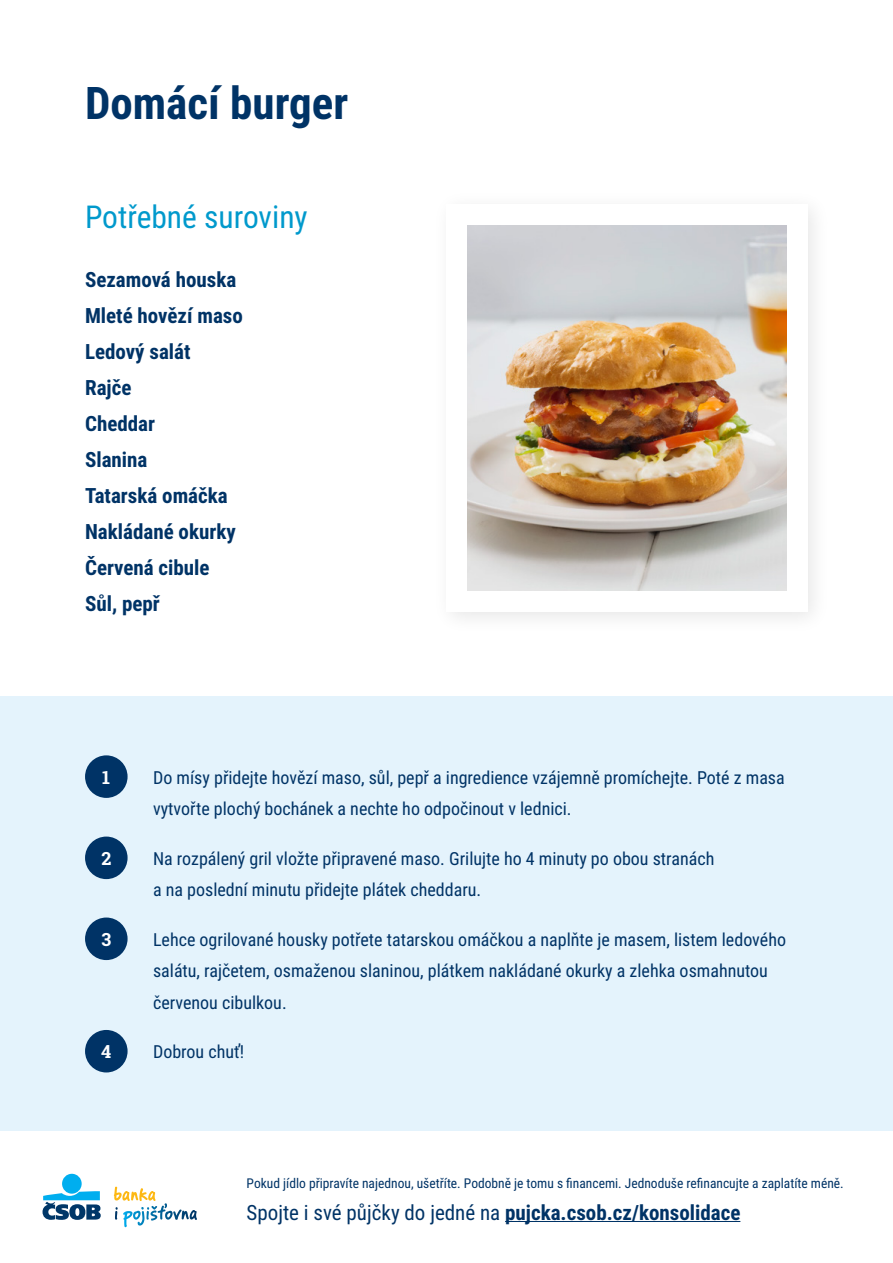
<style>
.page{position:relative;width:893px;height:1263px;background:#fff}
.page>*{position:absolute;margin:0;border:0;box-sizing:border-box;transform-origin:0 0}
.t1{font:700 45px "Roboto Condensed";color:#036}
.t2{font:31.5px "Roboto Condensed";color:#09c}
.t3{font:700 21px/36px "Roboto Condensed";color:#036}
.t4{font:18px/31.5px "Roboto Condensed";color:#036}
.t5{font:700 18px "Roboto Slab";color:#fff}
.t6{font:13.5px "Roboto Condensed";color:#036}
.s1{font-weight:400}
</style>
<div class="page">
<div style="left:0;top:697px;width:893px;height:434px;background:#e4f3fc"></div>
<hr style="left:505px;top:1221px;width:235px;height:1px;background:#036">
<div style="left:85px;top:755px;width:43px;height:43px;background:#036;border-radius:50%"></div>
<div style="left:85px;top:836px;width:43px;height:43px;background:#036;border-radius:50%"></div>
<div style="left:85px;top:917px;width:43px;height:43px;background:#036;border-radius:50%"></div>
<div style="left:85px;top:1030px;width:43px;height:42px;background:#036;border-radius:50%"></div>
<svg style="left:114px;top:1187px;width:53px;height:33px"></svg>
<svg style="left:43px;top:1191px;width:58px;height:29px"></svg>
<div style="left:62px;top:1174px;width:20px;height:20px;background:#00aeef;border-radius:50%"></div>
<img style="left:468px;top:225px;width:319px;height:365px">
<h1 class="t1" style="left:85px;top:71px;width:265px">Domácí burger</h1>
<h2 class="t2" style="left:85px;top:194px;width:224px">Potřebné suroviny</h2>
<p class="t3" style="left:85px;top:261px;width:159px">Sezamová houska<br>Mleté hovězí maso<br>Ledový salát<br>Rajče<br>Cheddar<br>Slanina<br>Tatarská omáčka<br>Nakládané okurky<br>Červená cibule<br>Sůl, pepř</p>
<p class="t5" style="left:102px;top:765px;width:9px">1</p>
<p class="t5" style="left:101px;top:846px;width:11px">2</p>
<p class="t5" style="left:101px;top:927px;width:11px">3</p>
<p class="t5" style="left:101px;top:1039px;width:12px">4</p>
<p class="t4" style="left:153px;top:761px;width:633px">Do mísy přidejte hovězí maso, sůl, pepř a ingredience vzájemně promíchejte. Poté z masa vytvořte plochý bochánek a nechte ho odpočinout v lednici.</p>
<p class="t4" style="left:153px;top:842px;width:563px">Na rozpálený gril vložte připravené maso. Grilujte ho 4 minuty po obou stranách a na poslední minutu přidejte plátek cheddaru.</p>
<p class="t4" style="left:153px;top:923px;width:634px">Lehce ogrilované housky potřete tatarskou omáčkou a naplňte je masem, listem ledového salátu, rajčetem, osmaženou slaninou, plátkem nakládané okurky a zlehka osmahnutou červenou cibulkou.</p>
<p class="t4" style="left:153px;top:1035px;width:93px">Dobrou chuť!</p>
<p class="t6" style="left:247px;top:1174px;width:599px">Pokud jídlo připravíte najednou, ušetříte. Podobně je tomu s financemi. Jednoduše refinancujte a zaplatíte méně.</p>
<p class="t3" style="left:247px;top:1194px;width:495px"><span class="s1">Spojte i své půjčky do jedné na</span> pujcka.csob.cz/konsolidace</p>
</div>
